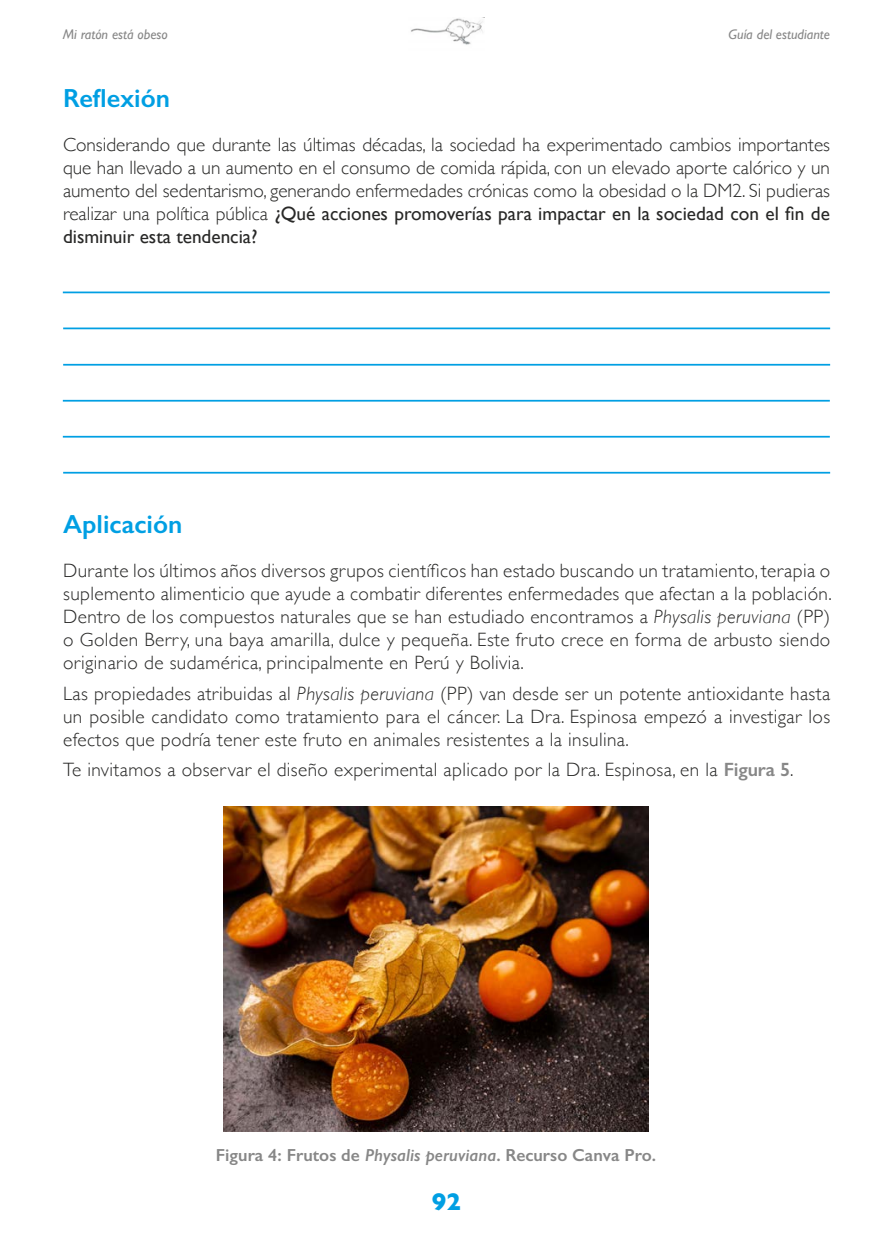
<style>
.page{position:relative;width:893px;height:1241px;background:#fff}
.page>*{position:absolute;margin:0;border:0;box-sizing:border-box;transform-origin:0 0}
.t1{font:600 26.25px "Gill Sans";color:#009fe3}
.t2{font:700 24.5px "Gill Sans";color:#009fe3}
.t3{font:300 19.25px/23.1px "Gill Sans";letter-spacing:.02em;color:#282827;text-align:justify}
.t4{font:600 17.5px "Gill Sans";color:#878787}
.t5{font:italic 14px "Gill Sans";color:#878787}
.s1{font-weight:400}
.s2{font-style:italic}
.s3{font-weight:600;color:#878787}
</style>
<div class="page">
<img style="left:411px;top:18px;width:72px;height:27px">
<img style="left:224px;top:806px;width:424px;height:324px">
<hr style="left:63px;top:400px;width:767px;height:1px;background:#009fe3">
<hr style="left:63px;top:291px;width:767px;height:2px;background:#009fe3">
<hr style="left:63px;top:436px;width:767px;height:1px;background:#009fe3">
<hr style="left:63px;top:364px;width:767px;height:1px;background:#009fe3">
<hr style="left:63px;top:327px;width:767px;height:2px;background:#009fe3">
<hr style="left:63px;top:472px;width:767px;height:1px;background:#009fe3">
<p class="t5" style="left:63px;top:26px;width:106px">Mi ratón está obeso</p>
<p class="t5" style="left:729px;top:26px;width:103px">Guía del estudiante</p>
<h1 class="t1" style="left:63px;top:82px;width:109px">Reflexión</h1>
<p class="t3" style="left:63px;top:132px;width:768px">Considerando que durante las últimas décadas, la sociedad ha experimentado cambios importantes que han llevado a un aumento en el consumo de comida rápida, con un elevado aporte calórico y un aumento del sedentarismo, generando enfermedades crónicas como la obesidad o la DM2. Si pudieras realizar una política pública <span class="s1">¿Qué acciones promoverías para impactar en la sociedad con el fin de disminuir esta tendencia?</span></p>
<h1 class="t1" style="left:63px;top:508px;width:121px">Aplicación</h1>
<p class="t3" style="left:63px;top:558px;width:770px">Durante los últimos años diversos grupos científicos han estado buscando un tratamiento, terapia o suplemento alimenticio que ayude a combatir diferentes enfermedades que afectan a la población.<br>Dentro de los compuestos naturales que se han estudiado encontramos a <span class="s2">Physalis peruviana</span> (PP) o Golden Berry, una baya amarilla, dulce y pequeña. Este fruto crece en forma de arbusto siendo originario de sudamérica, principalmente en Perú y Bolivia.</p>
<p class="t3" style="left:63px;top:680px;width:768px">Las propiedades atribuidas al <span class="s2">Physalis peruviana</span> (PP) van desde ser un potente antioxidante hasta un posible candidato como tratamiento para el cáncer. La Dra. Espinosa empezó a investigar los efectos que podría tener este fruto en animales resistentes a la insulina.</p>
<p class="t3" style="left:63px;top:757px;width:732px">Te invitamos a observar el diseño experimental aplicado por la Dra. Espinosa, en la <span class="s3">Figura 5</span>.</p>
<p class="t4" style="left:216px;top:1144px;width:442px">Figura 4: Frutos de <span class="s2">Physalis peruviana</span>. Recurso Canva Pro.</p>
<p class="t2" style="left:432px;top:1181px;width:31px">92</p>
</div>
